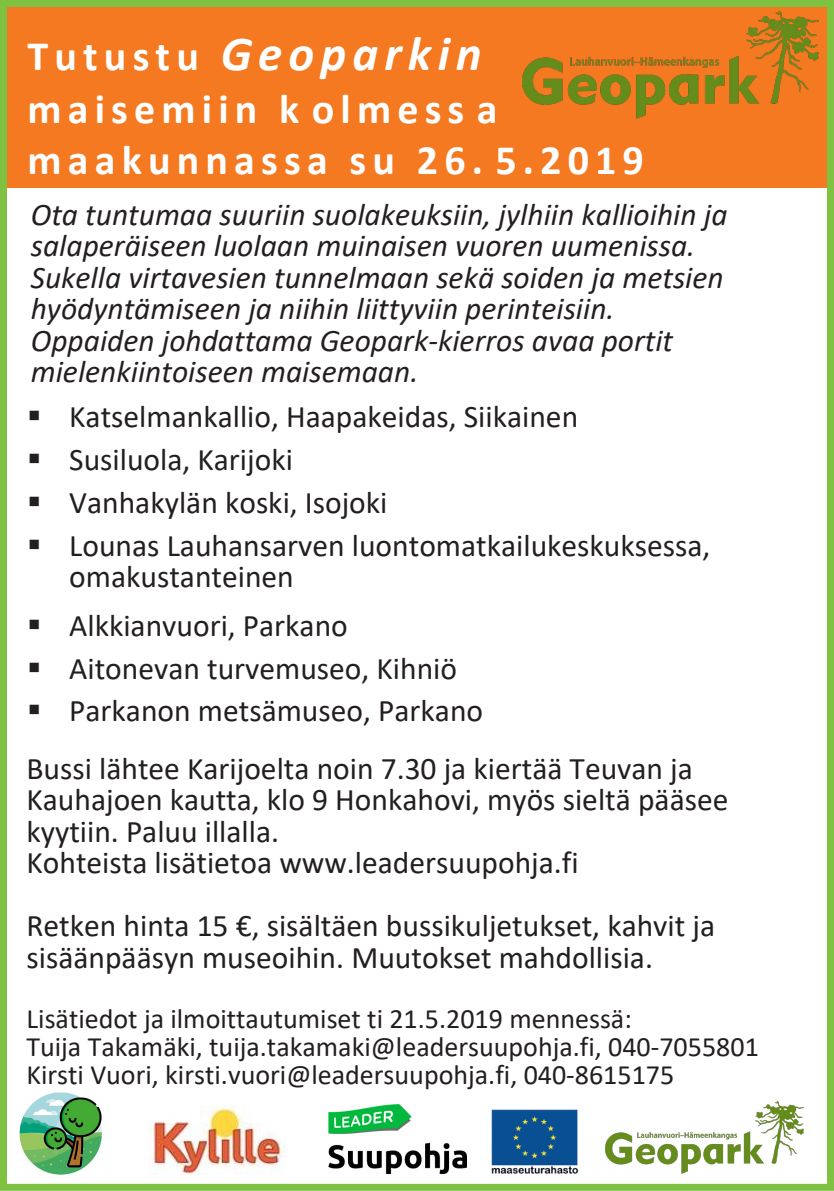
<style>
.page{position:relative;width:834px;height:1191px;background:#fff}
.page>*{position:absolute;margin:0;border:0;box-sizing:border-box;transform-origin:0 0}
.t1{font:italic 700 49px "Calibri";letter-spacing:.125em;color:#fff}
.t2{font:700 42px/50.4px "Calibri";letter-spacing:.145em;color:#fff}
.t3{font:31.5px/31.5px "Calibri";color:#231f20}
.t4{font:italic 31.5px/31.5px "Calibri";color:#231f20}
.t5{font:28px/28px "Calibri";color:#231f20}
.s1{font-style:normal;font-size:42px}
</style>
<div class="page">
<img style="left:19px;top:1092px;width:83px;height:83px">
<div style="left:0;top:0;width:833px;height:187px;background:#f47921"></div>
<img style="left:491px;top:1109px;width:87px;height:65px">
<div style="left:0;top:0;width:833px;height:1190px;border:7px solid #7fc241"></div>
<img style="left:328px;top:1104px;width:138px;height:69px">
<img style="left:149px;top:1105px;width:137px;height:69px">
<img style="left:605px;top:1101px;width:198px;height:72px">
<img style="left:522px;top:11px;width:296px;height:108px">
<h1 class="t1" style="left:27px;top:19px;width:455px"><span class="s1">Tutustu</span> Geoparkin</h1>
<h2 class="t2" style="left:27px;top:84px;width:617px">maisemiin k olmess a maakunnassa su 26. 5.2019</h2>
<p class="t4" style="left:31px;top:197px;width:698px">Ota tuntumaa suuriin suolakeuksiin, jylhiin kallioihin ja salaperäiseen luolaan muinaisen vuoren uumenissa.<br>Sukella virtavesien tunnelmaan sekä soiden ja metsien hyödyntämiseen ja niihin liittyviin perinteisiin.<br>Oppaiden johdattama Geopark-kierros avaa portit mielenkiintoiseen maisemaan.</p>
<p class="t3" style="left:27px;top:400px;width:552px">▪ Katselmankallio, Haapakeidas, Siikainen</p>
<p class="t3" style="left:27px;top:443px;width:267px">▪ Susiluola, Karijoki</p>
<p class="t3" style="left:27px;top:486px;width:362px">▪ Vanhakylän koski, Isojoki</p>
<p class="t3" style="left:69px;top:528px;width:642px;text-indent:-42px">▪ Lounas Lauhansarven luontomatkailukeskuksessa, omakustanteinen</p>
<p class="t3" style="left:27px;top:609px;width:322px">▪ Alkkianvuori, Parkano</p>
<p class="t3" style="left:27px;top:652px;width:431px">▪ Aitonevan turvemuseo, Kihniö</p>
<p class="t3" style="left:26px;top:681px;width:667px;line-height:57.1px">▪ Parkanon metsämuseo, Parkano<br>Bussi lähtee Karijoelta noin 7.30 ja kiertää Teuvan ja</p>
<p class="t3" style="left:26px;top:783px;width:703px">Kauhajoen kautta, klo 9 Honkahovi, myös sieltä pääsee kyytiin. Paluu illalla.<br>Kohteista lisätietoa www.leadersuupohja.fi</p>
<p class="t3" style="left:26px;top:909px;width:690px">Retken hinta 15 €, sisältäen bussikuljetukset, kahvit ja sisäänpääsyn museoihin. Muutokset mahdollisia.</p>
<p class="t5" style="left:26px;top:1004px;width:733px">Lisätiedot ja ilmoittautumiset ti 21.5.2019 mennessä:<br>Tuija Takamäki, tuija.takamaki@leadersuupohja.fi, 040-7055801<br>Kirsti Vuori, kirsti.vuori@leadersuupohja.fi, 040-8615175</p>
</div>
